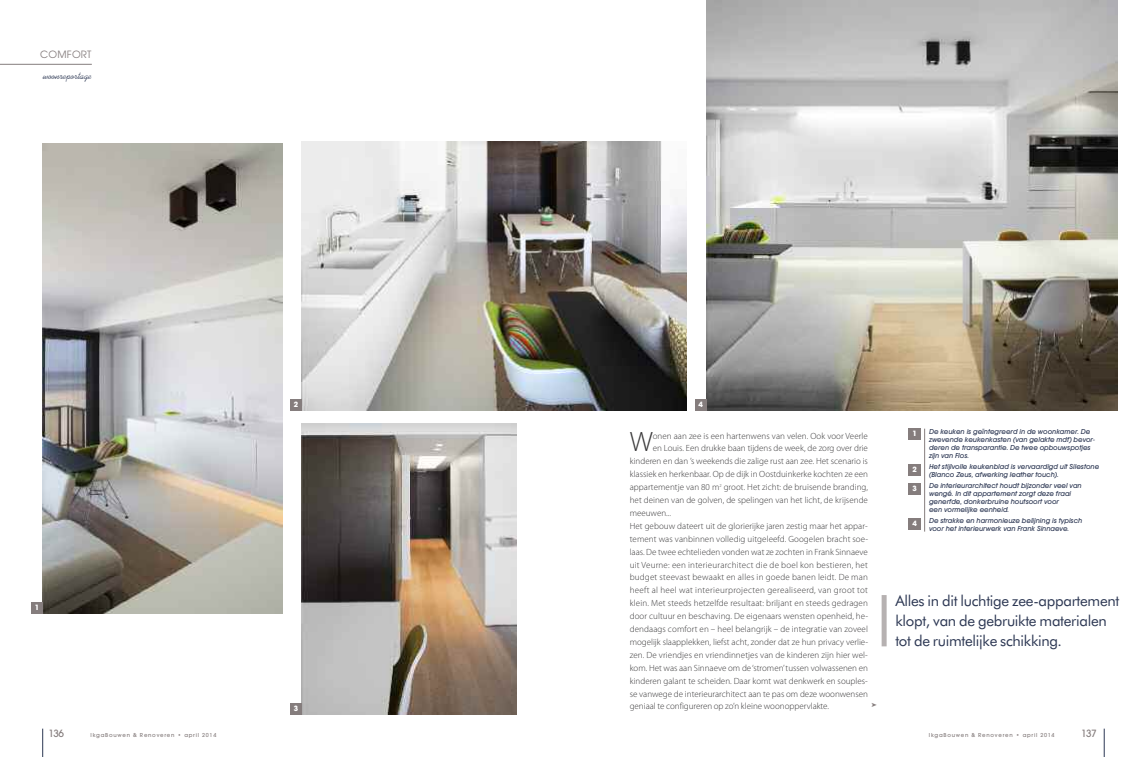
<style>
.page{position:relative;width:1146px;height:757px;background:#fff}
.page>*{position:absolute;margin:0;border:0;box-sizing:border-box;transform-origin:0 0}
.t1{font:300 28.1px "Myriad Pro";color:#393839}
.t2{font:15px/20px "Futura BT";letter-spacing:-.02em;color:#2c3753}
.t3{font:500 11px "Avant Gard";letter-spacing:-.05em;color:#857d7d}
.t4{font:10px "Kaufmann";color:#2c3753}
.t5{font:10px "Avant Garde";letter-spacing:.025em;color:#857d7d}
.t6{font:300 9px "Myriad Pro";letter-spacing:.005em;color:#393839}
.t7{font:300 9px "Myriad Pro";letter-spacing:.025em;color:#393839}
.t8{font:300 9px "Myriad Pro";letter-spacing:.03em;color:#393839}
.t9{font:700 8px "Avant Gard";color:#fff}
.t10{font:italic 500 7.5px/8px "Avant Gard";color:#2c3753}
.t11{font:500 6px "Avant Gard";letter-spacing:.125em;color:#857d7d}
</style>
<div class="page">
<svg style="left:1103px;top:729px;width:1px;height:28px"></svg>
<hr style="left:0;top:64px;width:92px;height:1px;background:#857d7d">
<svg style="left:42px;top:729px;width:1px;height:28px"></svg>
<img style="left:43px;top:143px;width:239px;height:470px">
<img style="left:302px;top:142px;width:384px;height:268px">
<img style="left:706px;top:0;width:411px;height:410px">
<img style="left:302px;top:423px;width:214px;height:291px">
<div style="left:31px;top:602px;width:12px;height:11px;background:#857d7d"></div>
<div style="left:290px;top:703px;width:12px;height:11px;background:#857d7d"></div>
<div style="left:290px;top:399px;width:12px;height:11px;background:#857d7d"></div>
<div style="left:694px;top:399px;width:12px;height:11px;background:#857d7d"></div>
<div style="left:908px;top:429px;width:12px;height:11px;background:#857d7d"></div>
<div style="left:908px;top:464px;width:12px;height:11px;background:#857d7d"></div>
<div style="left:908px;top:483px;width:12px;height:12px;background:#857d7d"></div>
<div style="left:908px;top:518px;width:12px;height:11px;background:#857d7d"></div>
<hr style="left:923px;top:429px;width:1px;height:102px;background:#857d7d">
<div style="left:881px;top:595px;width:5px;height:51px;background:#b6b1b1"></div>
<p class="t5" style="left:40px;top:49px;width:53px">COMFORT</p>
<p class="t4" style="left:43px;top:72px;width:50px">woonreportage</p>
<p class="t9" style="left:35px;top:602px;width:6px">1</p>
<p class="t3" style="left:48px;top:727px;width:17px">136</p>
<p class="t11" style="left:91px;top:732px;width:127px">IkgaBouwen &amp; Renoveren • april 2014</p>
<p class="t9" style="left:294px;top:399px;width:6px">2</p>
<p class="t9" style="left:698px;top:399px;width:6px">4</p>
<p class="t9" style="left:294px;top:703px;width:6px">3</p>
<h1 class="t1" style="left:629px;top:431px;width:25px">W</h1>
<p class="t6" style="left:652px;top:432px;width:217px">onen aan zee is een hartenwens van velen. Ook voor Veerle</p>
<p class="t6" style="left:652px;top:445px;width:217px">en Louis. Een drukke baan tijdens de week, de zorg over drie</p>
<p class="t6" style="left:629px;top:458px;width:240px">kinderen en dan ’s weekends die zalige rust aan zee. Het scenario is</p>
<p class="t6" style="left:629px;top:471px;width:240px">klassiek en herkenbaar. Op de dijk in Oostduinkerke kochten ze een</p>
<p class="t6" style="left:629px;top:484px;width:240px">appartementje van 80 m<sup>2</sup> groot. Het zicht: de bruisende branding,</p>
<p class="t6" style="left:629px;top:497px;width:240px">het deinen van de golven, de spelingen van het licht, de krijsende</p>
<p class="t6" style="left:629px;top:509px;width:43px">meeuwen...</p>
<p class="t6" style="left:629px;top:522px;width:240px">Het gebouw dateert uit de glorierijke jaren zestig maar het appar-</p>
<p class="t6" style="left:629px;top:535px;width:240px">tement was vanbinnen volledig uitgeleefd. Googelen bracht soe-</p>
<p class="t6" style="left:629px;top:548px;width:240px">laas. De twee echtelieden vonden wat ze zochten in Frank Sinnaeve</p>
<p class="t7" style="left:629px;top:561px;width:240px">uit Veurne: een interieurarchitect die de boel kon bestieren, het</p>
<p class="t7" style="left:629px;top:574px;width:240px">budget steevast bewaakt en alles in goede banen leidt. De man</p>
<p class="t8" style="left:629px;top:587px;width:240px">heeft al heel wat interieurprojecten gerealiseerd, van groot tot</p>
<p class="t6" style="left:629px;top:600px;width:240px">klein. Met steeds hetzelfde resultaat: briljant en steeds gedragen</p>
<p class="t6" style="left:629px;top:613px;width:240px">door cultuur en beschaving. De eigenaars wensten openheid, he-</p>
<p class="t6" style="left:629px;top:626px;width:240px">dendaags comfort en – heel belangrijk – de integratie van zoveel</p>
<p class="t6" style="left:629px;top:638px;width:240px">mogelijk slaapplekken, liefst acht, zonder dat ze hun privacy verlie-</p>
<p class="t6" style="left:629px;top:651px;width:240px">zen. De vriendjes en vriendinnetjes van de kinderen zijn hier wel-</p>
<p class="t6" style="left:629px;top:664px;width:240px">kom. Het was aan Sinnaeve om de‘stromen’tussen volwassenen en</p>
<p class="t6" style="left:629px;top:677px;width:240px">kinderen galant te scheiden. Daar komt wat denkwerk en souples-</p>
<p class="t6" style="left:629px;top:690px;width:240px">se vanwege de interieurarchitect aan te pas om deze woonwensen</p>
<p class="t6" style="left:629px;top:703px;width:201px">geniaal te configureren op zo’n kleine woonoppervlakte.</p>
<p class="t9" style="left:912px;top:429px;width:6px">1</p>
<p class="t9" style="left:912px;top:464px;width:6px">2</p>
<p class="t9" style="left:912px;top:484px;width:6px">3</p>
<p class="t9" style="left:912px;top:518px;width:6px">4</p>
<p class="t10" style="left:928px;top:428px;width:167px">De keuken is geïntegreerd in de woonkamer. De zwevende keukenkasten (van gelakte mdf) bevor&shy;deren de transparantie. De twee opbouwspotjes zijn van Flos.</p>
<p class="t10" style="left:928px;top:462px;width:172px">Het stijlvolle keukenblad is vervaardigd uit Silestone (Blanco Zeus, afwerking leather touch).</p>
<p class="t10" style="left:928px;top:481px;width:154px">De interieurarchitect houdt bijzonder veel van wengé. In dit appartement zorgt deze fraai generfde, donkerbruine houtsoort voor<br>een vormelijke eenheid.</p>
<p class="t10" style="left:928px;top:516px;width:155px">De strakke en harmonieuze belijning is typisch voor het interieurwerk van Frank Sinnaeve.</p>
<h2 class="t2" style="left:895px;top:592px;width:225px">Alles in dit luchtige zee-appartement klopt, van de gebruikte materialen tot de ruimtelijke schikking.</h2>
<p class="t11" style="left:928px;top:732px;width:127px">IkgaBouwen &amp; Renoveren • april 2014</p>
<p class="t3" style="left:1081px;top:727px;width:17px">137</p>
</div>
